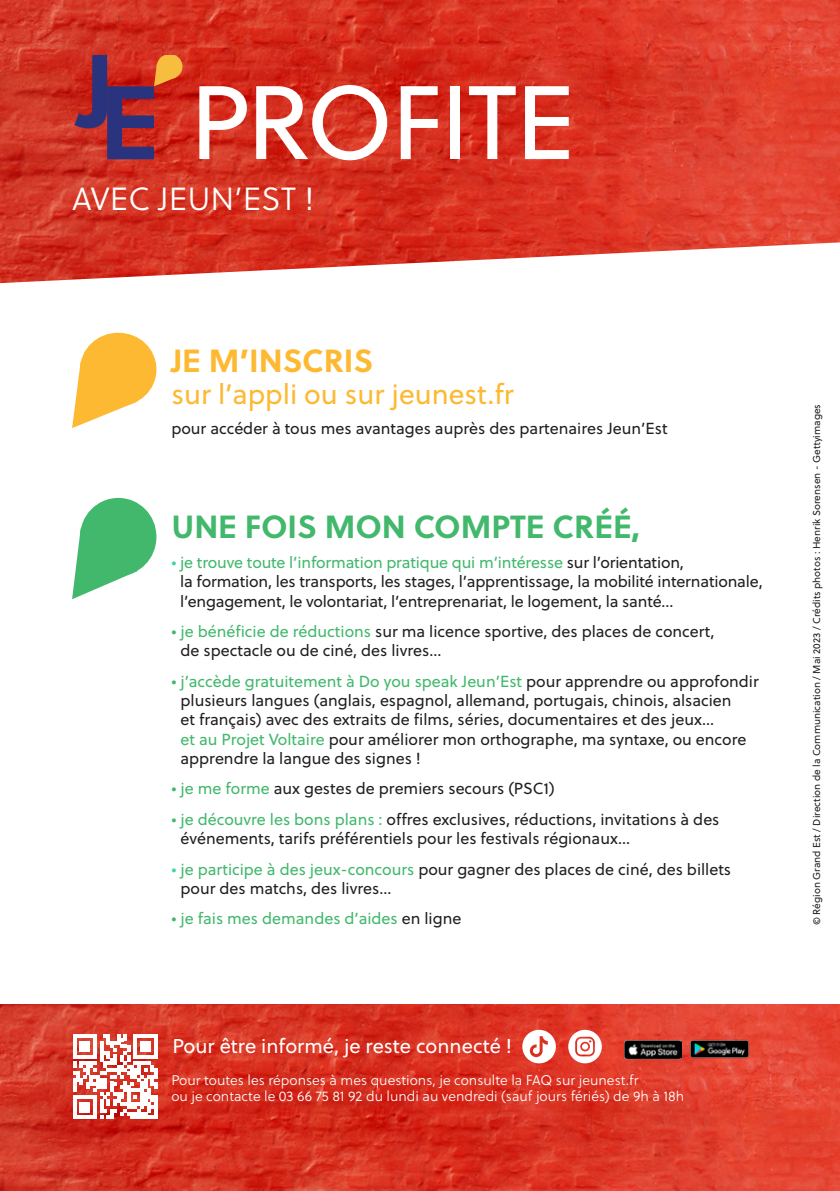
<style>
.page{position:relative;width:840px;height:1191px;background:#fff}
.page>*{position:absolute;margin:0;border:0;box-sizing:border-box;transform-origin:0 0}
.t1{font:104px "Soleil";letter-spacing:-.025em;color:#fff}
.t2{font:700 32px "Soleil";color:#42b86c}
.t3{font:32px "Soleil Lt";color:#fff}
.t4{font:700 32px "Soleil";color:#fdb931}
.t5{font:28px "Soleil";color:#fdb931}
.t6{font:20px "Soleil";color:#fff}
.t7{font:16px/19.2px "Soleil";color:#231f20}
.t8{font:16px "Soleil";color:#42b86c}
.t9{font:14px/16px "Soleil Lt";color:#fff}
.t10{font:10px "Soleil";color:#231f20}
.s1{color:#41d3ae}
.s2{color:#42b86c}
.s3{color:#231f20}
</style>
<div class="page">
<img style="left:0;top:1004px;width:839px;height:187px">
<img style="left:0;top:0;width:839px;height:283px">
<div style="left:157px;top:55px;width:25px;height:24px;background:#f6bd3f;border-radius:50%"></div>
<svg style="left:74px;top:55px;width:102px;height:104px;background:#99343e"></svg>
<div style="left:80px;top:333px;width:76px;height:73px;background:#fdb931;border-radius:50%"></div>
<svg style="left:72px;top:361px;width:65px;height:67px"></svg>
<div style="left:80px;top:498px;width:76px;height:78px;background:#42b86c;border-radius:50%"></div>
<svg style="left:72px;top:528px;width:65px;height:71px"></svg>
<svg style="left:73px;top:1034px;width:84px;height:85px"></svg>
<svg style="left:522px;top:1029px;width:33px;height:34px"></svg>
<svg style="left:568px;top:1029px;width:33px;height:34px"></svg>
<img style="left:686px;top:1036px;width:65px;height:26px">
<img style="left:624px;top:1021px;width:57px;height:56px">
<p class="t1" style="left:189px;top:47px;width:387px">PROFITE</p>
<p class="t3" style="left:72px;top:176px;width:244px">AVEC JEUN’EST !</p>
<p class="t4" style="left:171px;top:335px;width:203px">JE M’INSCRIS</p>
<p class="t5" style="left:171px;top:373px;width:344px">sur l’appli ou sur jeunest.fr</p>
<p class="t7" style="left:171px;top:418px;width:497px">pour accéder à tous mes avantages auprès des partenaires Jeun’Est</p>
<p class="t2" style="left:171px;top:501px;width:470px">UNE FOIS MON COMPTE CRÉÉ,</p>
<p class="t7" style="left:180px;top:552px;width:583px;text-indent:-9px"><span class="s1">•</span> <span class="s2">je trouve toute l’information pratique qui m’intéresse</span> sur l’orientation,<br>la formation, les transports, les stages, l’apprentissage, la mobilité internationale, l’engagement, le volontariat, l’entreprenariat, le logement, la santé…</p>
<p class="t7" style="left:180px;top:621px;width:535px;text-indent:-9px"><span class="s2">• je bénéficie de réductions</span> sur ma licence sportive, des places de concert, de spectacle ou de ciné, des livres…</p>
<p class="t7" style="left:180px;top:671px;width:579px;text-indent:-9px"><span class="s2">• j’accède gratuitement à Do you speak Jeun’Est</span> pour apprendre ou approfondir plusieurs langues (anglais, espagnol, allemand, portugais, chinois, alsacien<br>et français) avec des extraits de films, séries, documentaires et des jeux…<br><span class="s2">et au Projet Voltaire</span> pour améliorer mon orthographe, ma syntaxe, ou encore apprendre la langue des signes !</p>
<p class="t7" style="left:171px;top:778px;width:384px"><span class="s2">• je me forme</span> aux gestes de premiers secours (PSC1)</p>
<p class="t7" style="left:180px;top:809px;width:540px;text-indent:-9px"><span class="s2">• je découvre les bons plans :</span> offres exclusives, réductions, invitations à des événements, tarifs préférentiels pour les festivals régionaux…</p>
<p class="t7" style="left:180px;top:859px;width:552px;text-indent:-9px"><span class="s1">•</span> <span class="s2">je participe à des jeux-concours</span> pour gagner des places de ciné, des billets pour des matchs, des livres…</p>
<p class="t8" style="left:171px;top:907px;width:291px">• je fais mes demandes d’aides <span class="s3">en ligne</span></p>
<p class="t6" style="left:172px;top:1031px;width:341px">Pour être informé, je reste connecté !</p>
<p class="t9" style="left:171px;top:1071px;width:514px">Pour toutes les réponses à mes questions, je consulte la FAQ sur jeunest.fr<br>ou je contacte le 03 66 75 81 92 du lundi au vendredi (sauf jours fériés) de 9h à 18h</p>
<p class="t10" style="left:808px;top:925px;width:522px;rotate:-90deg">© Région Grand Est / Direction de la Communication / Mai 2023 / Crédits photos : Henrik Sorensen - Gettyimages</p>
</div>
